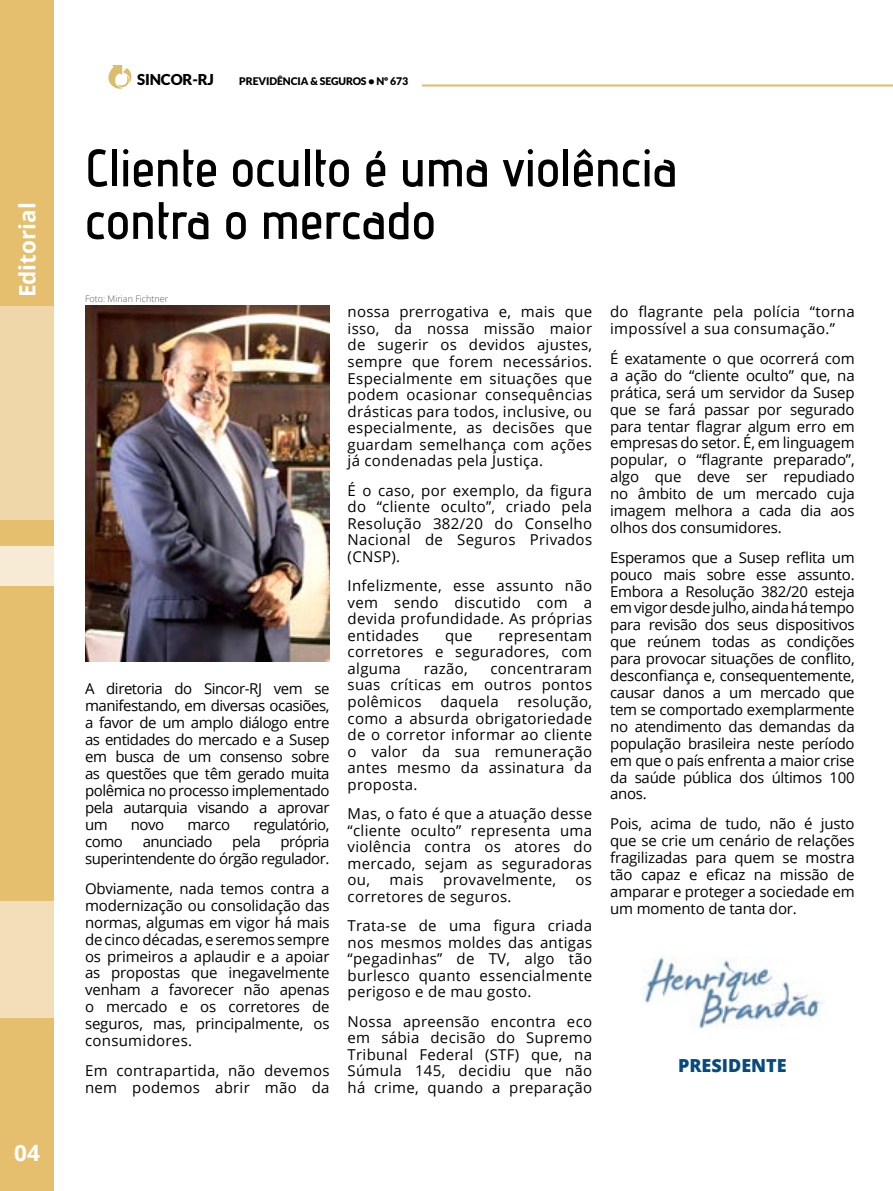
<style>
.page{position:relative;width:893px;height:1191px;background:#fff}
.page>*{position:absolute;margin:0;border:0;box-sizing:border-box;transform-origin:0 0}
.t1{font:52.5px/52.5px "advent Bd 2";color:#000}
.t2{font:700 22.5px "Open Sans";color:#fff}
.t3{font:800 18px "Open Sans";color:#064a80}
.t4{font:15px/17px "Open Sans";letter-spacing:.02em;color:#000;text-align:justify}
.t5{font:15px/17px "Open Sans";letter-spacing:-.03em;color:#000;text-align:right}
.t6{font:900 15px "Lato";letter-spacing:-.01em;color:#000}
.t7{font:900 10.5px "Lato";letter-spacing:-.01em;color:#000}
.t8{font:300 9px "Open Sans";color:#575756}
</style>
<div class="page">
<div style="left:0;top:0;width:54px;height:306px;background:#e5be6e"></div>
<div style="left:0;top:306px;width:54px;height:214px;background:#f0d7aa"></div>
<div style="left:0;top:520px;width:54px;height:26px;background:#e5be6e"></div>
<div style="left:0;top:546px;width:54px;height:40px;background:#f8ebd5"></div>
<div style="left:0;top:586px;width:54px;height:315px;background:#e5be6e"></div>
<div style="left:0;top:901px;width:54px;height:117px;background:#f2deb9"></div>
<div style="left:0;top:1018px;width:54px;height:173px;background:#e5be6e"></div>
<hr style="left:422px;top:84px;width:471px;height:3px;background:#dfc16c">
<svg style="left:108px;top:65px;width:24px;height:24px"></svg>
<img style="left:85px;top:306px;width:245px;height:355px">
<img style="left:642px;top:956px;width:181px;height:73px">
<h2 class="t2" style="left:12px;top:297px;width:96px;rotate:-90deg">Editorial</h2>
<h2 class="t2" style="left:14px;top:1136px;width:27px">04</h2>
<p class="t6" style="left:137px;top:71px;width:78px">SINCOR-RJ</p>
<p class="t7" style="left:239px;top:75px;width:171px">PREVIDÊNCIA &amp; SEGUROS • Nº 673</p>
<h1 class="t1" style="left:85px;top:141px;width:594px">Cliente oculto é uma violência contra o mercado</h1>
<p class="t8" style="left:85px;top:293px;width:85px">Foto: Mirian Fichtner</p>
<p class="t4" style="left:85px;top:680px;width:246px">A diretoria do Sincor-RJ vem se manifestando, em diversas ocasiões, a favor de um amplo diálogo entre as entidades do mercado e a Susep em busca de um consenso sobre as questões que têm gerado muita polêmica no processo implementado pela autarquia visando a aprovar um</p>
<p class="t4" style="left:131px;top:815px;width:35px">novo</p>
<p class="t4" style="left:187px;top:815px;width:44px">marco</p>
<p class="t5" style="left:253px;top:815px;width:78px">regulatório,</p>
<p class="t5" style="left:85px;top:832px;width:246px">própria<br>superintendente do órgão regulador.</p>
<p class="t4" style="left:85px;top:879px;width:246px">Obviamente, nada temos contra a modernização ou consolidação das normas, algumas em vigor há mais de cinco décadas, e seremos sempre os primeiros a aplaudir e a apoiar as propostas que inegavelmente venham a favorecer não apenas o mercado e os corretores de seguros, mas, principalmente, os consumidores.</p>
<p class="t4" style="left:85px;top:1061px;width:246px">Em contrapartida, não devemos nem podemos abrir mão da</p>
<p class="t4" style="left:85px;top:832px;width:39px">como</p>
<p class="t5" style="left:143px;top:832px;width:71px">anunciado</p>
<p class="t4" style="left:232px;top:832px;width:30px">pela</p>
<p class="t4" style="left:348px;top:303px;width:246px;line-height:16.5px">nossa prerrogativa e, mais que isso, da nossa missão maior de sugerir os devidos ajustes, sempre que forem necessários.<br>Especialmente em situações que podem ocasionar consequências drásticas para todos, inclusive, ou especialmente, as decisões que guardam semelhança com ações já condenadas pela Justiça.</p>
<p class="t4" style="left:348px;top:481px;width:246px;line-height:16.5px">É o caso, por exemplo, da figura do “cliente oculto”, criado pela Resolução 382/20 do Conselho Nacional de Seguros Privados (CNSP).</p>
<p class="t4" style="left:348px;top:577px;width:246px;line-height:16.5px">Infelizmente, esse assunto não vem sendo discutido com a devida profundidade. As próprias entidades</p>
<p class="t4" style="left:348px;top:627px;width:246px;line-height:16.5px;text-indent:151px">representam corretores e seguradores, com alguma</p>
<p class="t4" style="left:445px;top:626px;width:29px">que</p>
<p class="t4" style="left:424px;top:659px;width:46px">razão,</p>
<p class="t4" style="left:348px;top:660px;width:246px;line-height:16.5px;text-indent:143px">concentraram suas críticas em outros pontos polêmicos</p>
<p class="t4" style="left:348px;top:693px;width:246px;line-height:16.5px;text-indent:170px">resolução, como a absurda obrigatoriedade de o corretor informar ao cliente o valor da sua remuneração antes mesmo da assinatura da proposta.</p>
<p class="t4" style="left:348px;top:805px;width:246px;line-height:16.5px">Mas, o fato é que a atuação desse “cliente oculto” representa uma violência contra os atores do mercado, sejam as seguradoras ou,</p>
<p class="t4" style="left:440px;top:692px;width:60px">daquela</p>
<p class="t4" style="left:390px;top:871px;width:36px">mais</p>
<p class="t4" style="left:443px;top:871px;width:114px">provavelmente,</p>
<p class="t4" style="left:576px;top:871px;width:18px">os</p>
<p class="t4" style="left:348px;top:881px;width:246px;line-height:29.2px">corretores de seguros.<br>Trata-se de uma figura criada</p>
<p class="t4" style="left:348px;top:933px;width:246px;line-height:16.5px">nos mesmos moldes das antigas “pegadinhas” de TV, algo tão burlesco quanto essencialmente perigoso e de mau gosto.</p>
<p class="t4" style="left:348px;top:1012px;width:246px;line-height:16.5px">Nossa apreensão encontra eco em sábia decisão do Supremo Tribunal Federal (STF) que, na Súmula 145, decidiu que não há crime, quando a preparação</p>
<p class="t4" style="left:610px;top:303px;width:246px">do flagrante pela polícia “torna impossível a sua consumação.”</p>
<p class="t4" style="left:610px;top:349px;width:246px">É exatamente o que ocorrerá com a ação do “cliente oculto” que, na prática, será um servidor da Susep que se fará passar por segurado para tentar flagrar algum erro em empresas do setor. É, em linguagem popular, o “flagrante preparado”, algo que deve ser repudiado no âmbito de um mercado cuja imagem melhora a cada dia aos olhos dos consumidores.</p>
<p class="t4" style="left:610px;top:548px;width:246px">Esperamos que a Susep reflita um pouco mais sobre esse assunto.<br>Embora a Resolução 382/20 esteja em vigor desde julho, ainda há tempo para revisão dos seus dispositivos que reúnem todas as condições para provocar situações de conflito, desconfiança e, consequentemente, causar danos a um mercado que tem se comportado exemplarmente no atendimento das demandas da população brasileira neste período em que o país enfrenta a maior crise da saúde pública dos últimos 100 anos.</p>
<p class="t4" style="left:610px;top:815px;width:246px">Pois, acima de tudo, não é justo que se crie um cenário de relações fragilizadas para quem se mostra tão capaz e eficaz na missão de amparar e proteger a sociedade em um momento de tanta dor.</p>
<p class="t3" style="left:678px;top:1052px;width:110px">PRESIDENTE</p>
</div>
